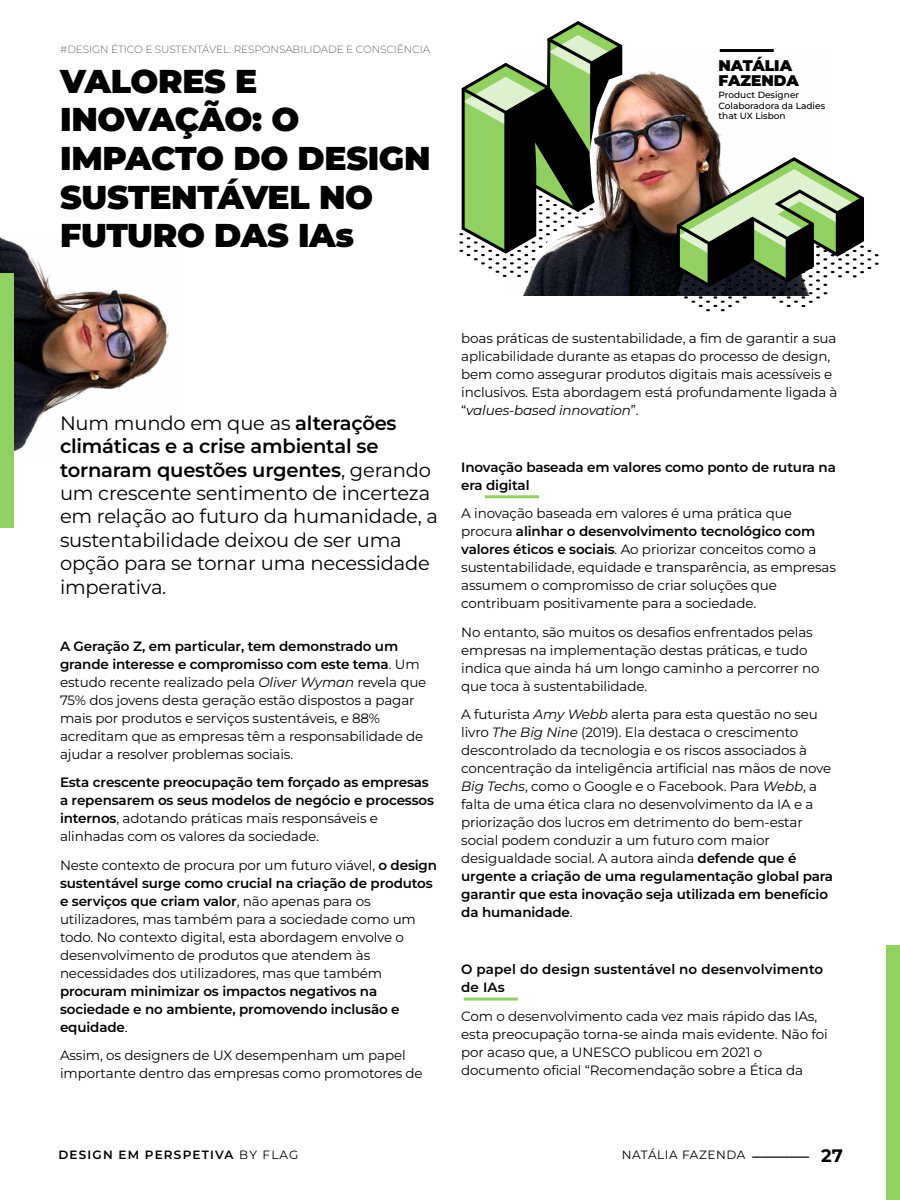
<style>
.page{position:relative;width:900px;height:1200px;background:#fff}
.page>*{position:absolute;margin:0;border:0;box-sizing:border-box;transform-origin:0 0}
.t1{font:900 33px/38.7px "Montserrat";letter-spacing:-.01em;color:#000}
.t2{font:19.5px/23.4px "Montserrat";letter-spacing:-.01em;color:#000}
.t3{font:18px "Montserrat";color:#000}
.t4{font:900 15.45px/15.5px "Montserrat";color:#000}
.t5{font:13.5px/18px "Montserrat";letter-spacing:-.01em;color:#000}
.t6{font:600 13.5px/18px "Montserrat";letter-spacing:-.01em;color:#000}
.t7{font:600 13.5px/18px "Montserrat";letter-spacing:.01em;color:#000}
.t8{font:600 12px "Montserrat";letter-spacing:.1em;color:#000}
.t9{font:12px "Montserrat";letter-spacing:.05em;color:#000}
.t10{font:300 10.5px "Montserrat";letter-spacing:-.01em;color:#666}
.t11{font:500 9px/10.5px "Montserrat";color:#000}
.s1{font-weight:600}
.s2{font-style:italic}
.s3{font-weight:400}
.s4{font-weight:700}
</style>
<div class="page">
<div style="left:886px;top:945px;width:14px;height:255px;background:#91d161"></div>
<svg style="left:459px;top:21px;width:164px;height:256px"></svg>
<img style="left:0;top:237px;width:169px;height:215px">
<div style="left:0;top:273px;width:14px;height:255px;background:#91d161"></div>
<hr style="left:485px;top:495px;width:54px;height:3px;background:#91d161">
<hr style="left:464px;top:998px;width:54px;height:3px;background:#91d161">
<img style="left:510px;top:47px;width:213px;height:248px">
<svg style="left:676px;top:157px;width:203px;height:154px"></svg>
<hr style="left:720px;top:49px;width:54px;height:3px;background:#000">
<p class="t10" style="left:60px;top:42px;width:371px">#DESIGN ÉTICO E SUSTENTÁVEL: RESPONSABILIDADE E CONSCIÊNCIA</p>
<h1 class="t1" style="left:60px;top:59px;width:372px">VALORES E<br>INOVAÇÃO: O<br>IMPACTO DO DESIGN<br>SUSTENTÁVEL NO<br>FUTURO DAS IAs</h1>
<p class="t4" style="left:718px;top:56px;width:82px">NATÁLIA<br>FAZENDA</p>
<p class="t11" style="left:718px;top:89px;width:108px">Product Designer<br>Colaboradora da Ladies that UX Lisbon</p>
<p class="t2" style="left:60px;top:411px;width:380px">Num mundo em que as <span class="s1">alterações climáticas e a crise ambiental se tornaram questões urgentes</span>, gerando um crescente sentimento de incerteza em relação ao futuro da humanidade, a sustentabilidade deixou de ser uma opção para se tornar uma necessidade imperativa.</p>
<p class="t5" style="left:60px;top:636px;width:368px"><span class="s1">A Geração Z, em particular, tem demonstrado um grande interesse e compromisso com este tema</span>. Um estudo recente realizado pela <span class="s2">Oliver Wyman</span> revela que 75% dos jovens desta geração estão dispostos a pagar mais por produtos e serviços sustentáveis, e 88% acreditam que as empresas têm a responsabilidade de ajudar a resolver problemas sociais.</p>
<p class="t6" style="left:60px;top:773px;width:376px">Esta crescente preocupação tem forçado as empresas a repensarem os seus modelos de negócio e processos internos<span class="s3">, adotando práticas mais responsáveis e alinhadas com os valores da sociedade.</span></p>
<p class="t5" style="left:60px;top:855px;width:379px">Neste contexto de procura por um futuro viável, <span class="s1">o design sustentável surge como crucial na criação de produtos e serviços que criam valor</span>, não apenas para os utilizadores, mas também para a sociedade como um todo. No contexto digital, esta abordagem envolve o desenvolvimento de produtos que atendem às necessidades dos utilizadores, mas que também</p>
<p class="t6" style="left:60px;top:981px;width:341px">procuram minimizar os impactos negativos na sociedade e no ambiente, promovendo inclusão e equidade<span class="s3">.</span></p>
<p class="t5" style="left:60px;top:1046px;width:364px">Assim, os designers de UX desempenham um papel importante dentro das empresas como promotores de</p>
<p class="t5" style="left:461px;top:329px;width:378px">boas práticas de sustentabilidade, a fim de garantir a sua aplicabilidade durante as etapas do processo de design, bem como assegurar produtos digitais mais acessíveis e inclusivos. Esta abordagem está profundamente ligada à “<span class="s2">values-based innovation</span>”.</p>
<p class="t6" style="left:461px;top:458px;width:376px">Inovação baseada em valores como ponto de rutura na era digital</p>
<p class="t5" style="left:461px;top:504px;width:376px">A inovação baseada em valores é uma prática que procura <span class="s1">alinhar o desenvolvimento tecnológico com valores éticos e sociais</span>. Ao priorizar conceitos como a sustentabilidade, equidade e transparência, as empresas assumem o compromisso de criar soluções que contribuam positivamente para a sociedade.</p>
<p class="t5" style="left:461px;top:623px;width:360px">No entanto, são muitos os desafios enfrentados pelas empresas na implementação destas práticas, e tudo indica que ainda há um longo caminho a percorrer no que toca à sustentabilidade.</p>
<p class="t5" style="left:461px;top:705px;width:373px">A futurista <span class="s2">Amy Webb</span> alerta para esta questão no seu livro <span class="s2">The Big Nine</span> (2019). Ela destaca o crescimento descontrolado da tecnologia e os riscos associados à concentração da inteligência artificial nas mãos de nove <span class="s2">Big Techs</span>, como o Google e o Facebook. Para <span class="s2">Webb</span>, a falta de uma ética clara no desenvolvimento da IA e a priorização dos lucros em detrimento do bem-estar social podem conduzir a um futuro com maior desigualdade social. A autora ainda <span class="s1">defende que é urgente a criação de uma regulamentação global para garantir que esta inovação seja utilizada em benefício da humanidade</span>.</p>
<p class="t7" style="left:461px;top:960px;width:364px">O papel do design sustentável no desenvolvimento de IAs</p>
<p class="t5" style="left:461px;top:1007px;width:368px">Com o desenvolvimento cada vez mais rápido das IAs, esta preocupação torna-se ainda mais evidente. Não foi por acaso que, a UNESCO publicou em 2021 o documento oficial “Recomendação sobre a Ética da</p>
<p class="t8" style="left:58px;top:1147px;width:242px">DESIGN EM PERSPETIVA <span class="s3">BY FLAG</span></p>
<h3 class="t3" style="left:751px;top:1143px;width:93px">------------- <span class="s4">27</span></h3>
<p class="t9" style="left:622px;top:1147px;width:125px">NATÁLIA FAZENDA</p>
</div>
